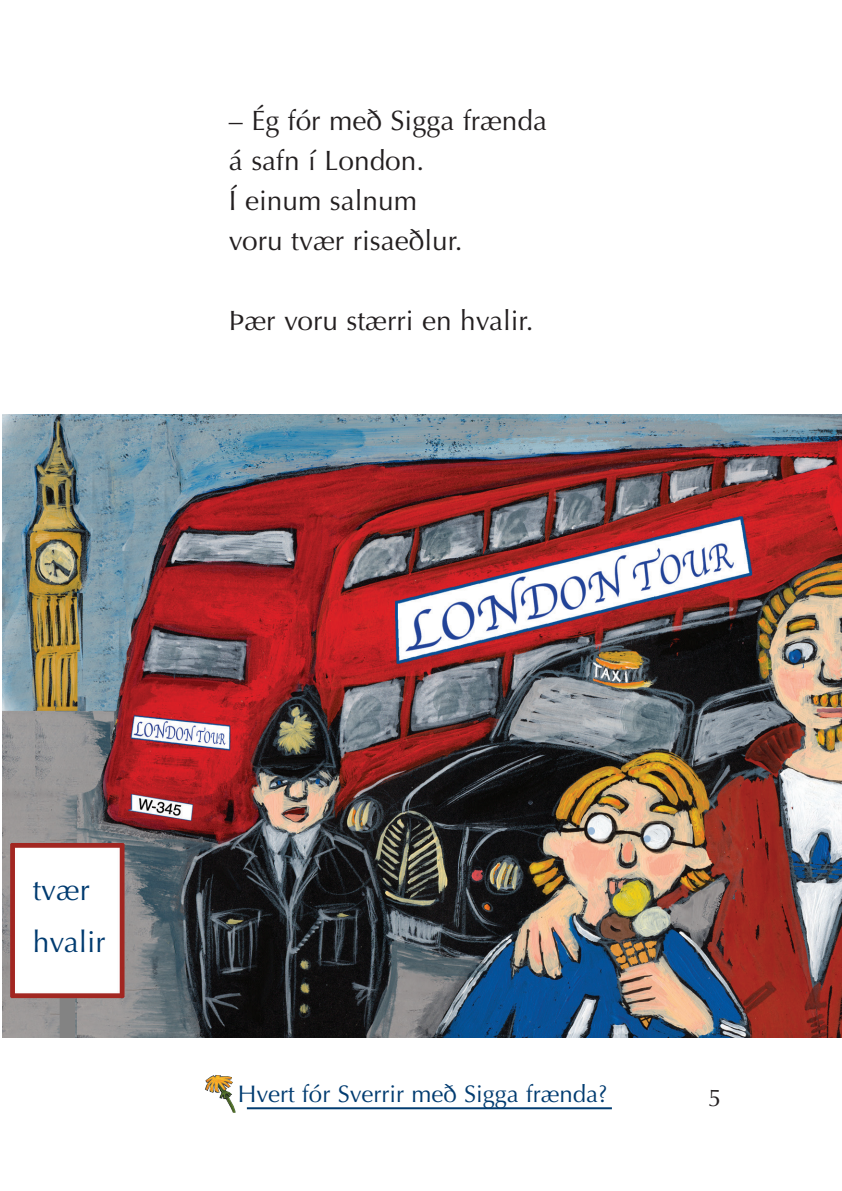
<style>
.page{position:relative;width:842px;height:1191px;background:#fff}
.page>*{position:absolute;margin:0;border:0;box-sizing:border-box;transform-origin:0 0}
.t1{font:30px/52px "Optima";color:#003b70}
.t2{font:28px/40px "Optima";color:#231f20}
.t3{font:24px "Optima";color:#003b70}
.t4{font:24px "Optima";color:#231f20}
</style>
<div class="page">
<img style="left:2px;top:414px;width:839px;height:623px">
<img style="left:205px;top:1075px;width:31px;height:37px">
<hr style="left:247px;top:1107px;width:365px;height:2px;background:#003b70">
<p class="t2" style="left:229px;top:101px;width:320px">– Ég fór með Sigga frænda á safn í London.<br>Í einum salnum<br>voru tvær risaeðlur.</p>
<p class="t2" style="left:229px;top:301px;width:306px">Þær voru stærri en hvalir.</p>
<p class="t1" style="left:33px;top:864px;width:74px">tvær hvalir</p>
<p class="t3" style="left:238px;top:1079px;width:371px">Hvert fór Sverrir með Sigga frænda?</p>
<p class="t4" style="left:708px;top:1084px;width:15px">5</p>
</div>
